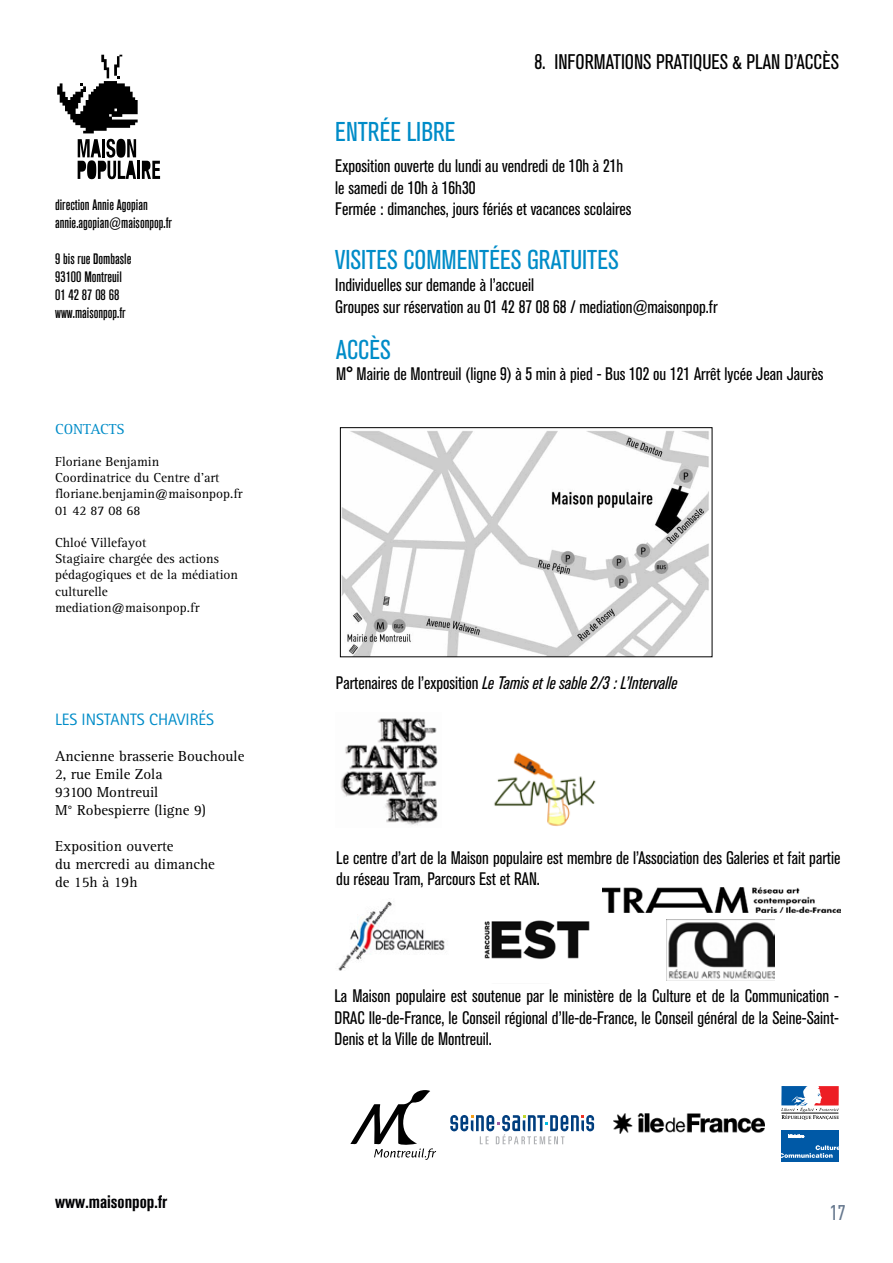
<style>
.page{position:relative;width:893px;height:1263px;background:#fff}
.page>*{position:absolute;margin:0;border:0;box-sizing:border-box;transform-origin:0 0}
.t1{font:condensed 27px "Akzidenz Grotesk BQ";color:#008cc8}
.t2{font:condensed 21px "Akzidenz Grotesk BQ";color:#000}
.t3{font:500 21px "DIN Cond";color:#66788e}
.t4{font:condensed 18px/21.6px "Akzidenz Grotesk BQ";color:#000}
.t5{font:italic condensed 18px "Akzidenz Grotesk BQ";color:#000}
.t6{font:700 condensed 18px "Akzidenz Grotesk BQ";color:#000003}
.t7{font:16.5px "Rotis Sans Serif";color:#008cc8}
.t8{font:15px/18px "Rotis Serif";color:#000}
.t9{font:500 condensed 15px/18px "Akzidenz Grotesk BQ";color:#000}
.t10{font:15px "Rotis Serif";color:#008cc8}
.t11{font:13.5px/16.2px "Rotis Serif";color:#000}
.s1{font-style:normal}
</style>
<div class="page">
<svg style="left:450px;top:1115px;width:144px;height:29px"></svg>
<svg style="left:781px;top:1086px;width:58px;height:34px"></svg>
<div style="left:781px;top:1130px;width:58px;height:32px;background:#0059a6"></div>
<svg style="left:781px;top:1145px;width:58px;height:13px"></svg>
<svg style="left:788px;top:1135px;width:16px;height:2px"></svg>
<img style="left:614px;top:1113px;width:150px;height:20px">
<svg style="left:350px;top:1090px;width:86px;height:70px"></svg>
<img style="left:342px;top:431px;width:367px;height:224px">
<div style="left:340px;top:427px;width:372px;height:230px;border:1px solid #000"></div>
<img style="left:338px;top:901px;width:107px;height:70px">
<svg style="left:78px;top:139px;width:58px;height:40px"></svg>
<hr style="left:137px;top:161px;width:3px;height:18px;background:#000">
<svg style="left:142px;top:161px;width:18px;height:18px"></svg>
<svg style="left:57px;top:55px;width:81px;height:78px"></svg>
<img style="left:484px;top:920px;width:106px;height:40px">
<img style="left:340px;top:718px;width:98px;height:107px">
<img style="left:602px;top:888px;width:238px;height:25px">
<img style="left:666px;top:919px;width:109px;height:62px">
<img style="left:494px;top:752px;width:102px;height:74px">
<p class="t9" style="left:55px;top:196px;width:118px">direction Annie Agopian annie.agopian@maisonpop.fr</p>
<p class="t9" style="left:55px;top:250px;width:78px">9 bis rue Dombasle<br>93100 Montreuil<br>01 42 87 08 68 www.maisonpop.fr</p>
<p class="t10" style="left:55px;top:420px;width:71px">contacTS</p>
<p class="t11" style="left:55px;top:454px;width:189px">Floriane Benjamin<br>Coordinatrice du Centre d’art floriane.benjamin@maisonpop.fr<br>01 42 87 08 68</p>
<p class="t11" style="left:55px;top:535px;width:184px">Chloé Villefayot<br>Stagiaire chargée des actions pédagogiques et de la médiation culturelle mediation@maisonpop.fr</p>
<p class="t7" style="left:55px;top:710px;width:161px">LES INSTANTS CHAVIRÉS</p>
<p class="t8" style="left:55px;top:748px;width:191px">Ancienne brasserie Bouchoule<br>2, rue Emile Zola<br>93100 Montreuil<br>M° Robespierre (ligne 9)</p>
<p class="t8" style="left:55px;top:838px;width:161px">Exposition ouverte<br>du mercredi au dimanche de 15h à 19h</p>
<p class="t6" style="left:55px;top:1191px;width:114px">www.maisonpop.fr</p>
<p class="t2" style="left:534px;top:50px;width:30px">8. informations</p>
<p class="t2" style="left:656px;top:50px;width:9px">pratiq</p>
<p class="t2" style="left:702px;top:50px;width:138px">ues &amp; PLAN D’ACC èS</p>
<h1 class="t1" style="left:335px;top:117px;width:23px">Entrée</h1>
<h1 class="t1" style="left:407px;top:117px;width:20px">libre</h1>
<p class="t4" style="left:335px;top:155px;width:298px">Exposition ouverte du lundi au vendredi de 10h à 21h le samedi de 10h à 16h30<br>Fermée : dimanches, jours fériés et vacances scolaires</p>
<h1 class="t1" style="left:335px;top:245px;width:10px">Visites</h1>
<h1 class="t1" style="left:403px;top:245px;width:24px">commentées</h1>
<h1 class="t1" style="left:527px;top:245px;width:65px">gratuites</h1>
<p class="t4" style="left:335px;top:274px;width:384px">Individuelles sur demande à l’accueil<br>Groupes sur réservation au 01 42 87 08 68 / mediation@maisonpop.fr</p>
<h1 class="t1" style="left:336px;top:334px;width:54px">Accès</h1>
<p class="t4" style="left:336px;top:364px;width:489px">M° Mairie de Montreuil (ligne 9) à 5 min à pied - Bus 102 ou 121 Arrêt lycée Jean Jaurès</p>
<p class="t5" style="left:336px;top:672px;width:343px"><span class="s1">Partenaires de l’exposition</span> Le Tamis et le sable 2/3 : L’Intervalle</p>
<p class="t4" style="left:336px;top:847px;width:506px">Le centre d’art de la Maison populaire est membre de l’Association des Galeries et fait partie du réseau Tram, Parcours Est et RAN.</p>
<p class="t4" style="left:334px;top:985px;width:506px;text-align:justify">La Maison populaire est soutenue par le ministère de la Culture et de la Communication - DRAC Ile-de-France, le Conseil régional d’Ile-de-France, le Conseil général de la Seine-Saint-Denis et la Ville de Montreuil.</p>
<p class="t3" style="left:830px;top:1199px;width:18px">17</p>
</div>
